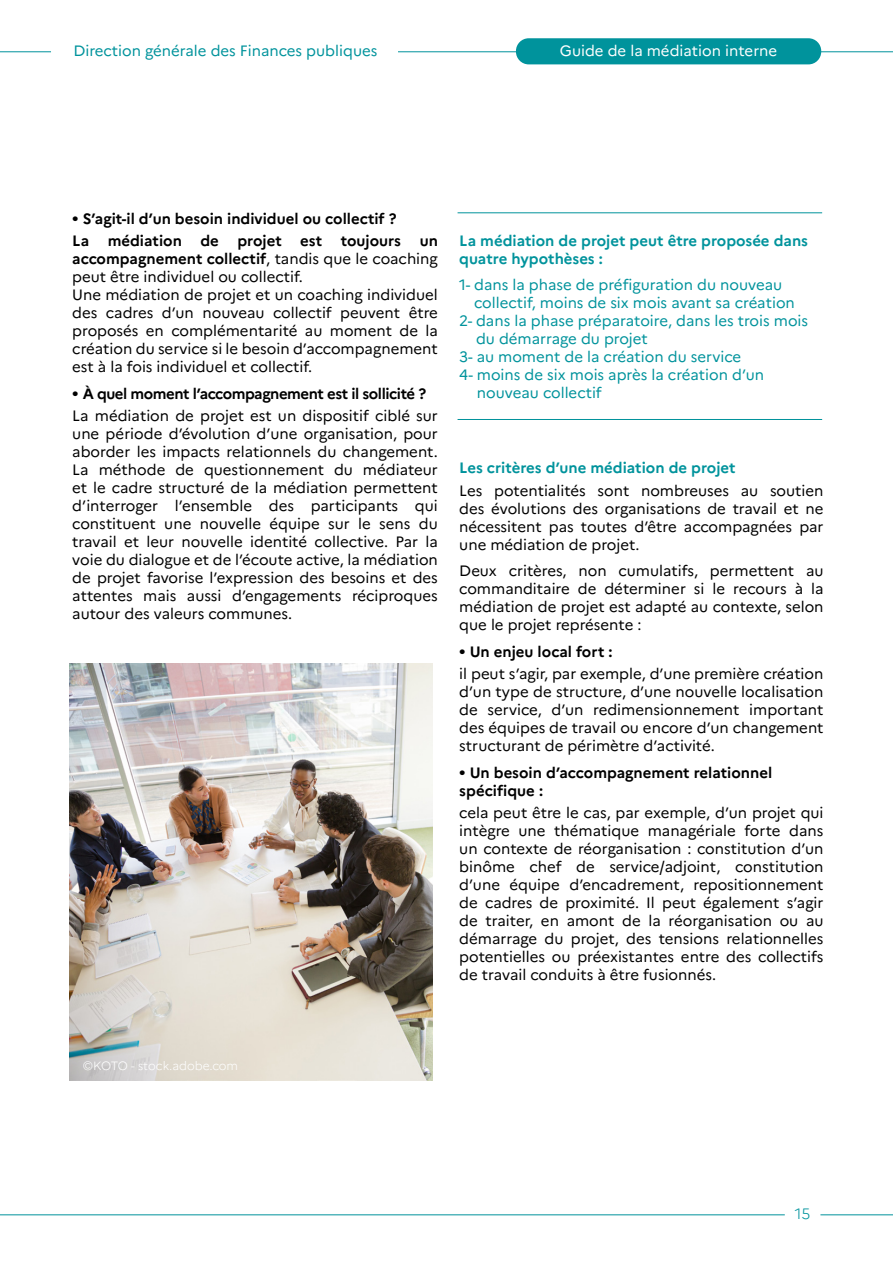
<style>
.page{position:relative;width:893px;height:1263px;background:#fff}
.page>*{position:absolute;margin:0;border:0;box-sizing:border-box;transform-origin:0 0}
.t1{font:15px/18px "Marianne";color:#000;text-align:justify}
.t2{font:15px "Marianne";color:#00939c}
.t3{font:700 15px/22.2px "Marianne";color:#000}
.t4{font:700 15px/18px "Marianne";color:#00939c}
.t5{font:700 15px "Marianne";letter-spacing:-.03em;color:#000}
.t6{font:15px "Marianne";color:#fff}
.t7{font:300 15px "Marianne";color:#00939c}
.t8{font:300 12px "Marianne";color:#fff}
.s1{font-weight:700}
</style>
<div class="page">
<hr style="left:0;top:1214px;width:893px;height:1px;background:#00939c">
<div style="left:785px;top:1197px;width:35px;height:36px;background:#fff;border-radius:50%"></div>
<hr style="left:398px;top:51px;width:495px;height:1px;background:#00939c">
<hr style="left:0;top:51px;width:51px;height:1px;background:#00939c">
<div style="left:516px;top:38px;width:305px;height:26px;background:#00939c;border-radius:13px"></div>
<img style="left:70px;top:664px;width:362px;height:416px">
<hr style="left:458px;top:212px;width:364px;height:1px;background:#00939c">
<hr style="left:458px;top:419px;width:364px;height:1px;background:#00939c">
<p class="t2" style="left:73px;top:39px;width:305px">Direction générale des Finances publiques</p>
<p class="t6" style="left:560px;top:39px;width:219px">Guide de la médiation interne</p>
<p class="t3" style="left:72px;top:206px;width:367px">• S’agit-il d’un besoin individuel ou collectif ?<br>La médiation de projet est toujours un</p>
<p class="t1" style="left:72px;top:249px;width:367px;text-align:left"><span class="s1">accompagnement collectif</span>, tandis que le coaching peut être individuel ou collectif.<br>Une médiation de projet et un coaching individuel des cadres d’un nouveau collectif peuvent être proposés en complémentarité au moment de la création du service si le besoin d’accompagnement est à la fois individuel et collectif.</p>
<p class="t5" style="left:72px;top:382px;width:355px">• À quel moment l’accompagnement est il sollicité ?</p>
<p class="t1" style="left:72px;top:405px;width:367px">La médiation de projet est un dispositif ciblé sur une période d’évolution d’une organisation, pour aborder les impacts relationnels du changement.<br>La méthode de questionnement du médiateur et le cadre structuré de la médiation permettent d’interroger l’ensemble des participants qui constituent une nouvelle équipe sur le sens du travail et leur nouvelle identité collective. Par la voie du dialogue et de l’écoute active, la médiation de projet favorise l’expression des besoins et des attentes mais aussi d’engagements réciproques autour des valeurs communes.</p>
<p class="t4" style="left:459px;top:230px;width:350px">La médiation de projet peut être proposée dans quatre hypothèses :</p>
<p class="t2" style="left:459px;top:273px;width:325px">1- dans la phase de préfiguration du nouveau</p>
<p class="t2" style="left:474px;top:291px;width:322px">collectif, moins de six mois avant sa création</p>
<p class="t2" style="left:459px;top:309px;width:350px">2- dans la phase préparatoire, dans les trois mois</p>
<p class="t2" style="left:476px;top:327px;width:173px">du démarrage du projet</p>
<p class="t2" style="left:459px;top:345px;width:283px">3- au moment de la création du service</p>
<p class="t2" style="left:459px;top:363px;width:306px">4- moins de six mois après la création d’un</p>
<p class="t2" style="left:477px;top:381px;width:126px">nouveau collectif</p>
<p class="t4" style="left:459px;top:458px;width:278px">Les critères d’une médiation de projet</p>
<p class="t1" style="left:459px;top:480px;width:366px">Les potentialités sont nombreuses au soutien des évolutions des organisations de travail et ne nécessitent pas toutes d’être accompagnées par une médiation de projet.</p>
<p class="t1" style="left:459px;top:561px;width:366px">Deux critères, non cumulatifs, permettent au commanditaire de déterminer si le recours à la médiation de projet est adapté au contexte, selon que le projet représente :</p>
<p class="t3" style="left:459px;top:639px;width:155px">• Un enjeu local fort :</p>
<p class="t1" style="left:459px;top:663px;width:366px">il peut s’agir, par exemple, d’une première création d’un type de structure, d’une nouvelle localisation de service, d’un redimensionnement important des équipes de travail ou encore d’un changement structurant de périmètre d’activité.</p>
<p class="t3" style="left:459px;top:762px;width:315px;line-height:18px">• Un besoin d’accompagnement relationnel spécifique :</p>
<p class="t1" style="left:459px;top:802px;width:366px">cela peut être le cas, par exemple, d’un projet qui intègre une thématique managériale forte dans un contexte de réorganisation : constitution d’un binôme chef de service/adjoint, constitution d’une équipe d’encadrement, repositionnement de cadres de proximité. Il peut également s’agir de traiter, en amont de la réorganisation ou au démarrage du projet, des tensions relationnelles potentielles ou préexistantes entre des collectifs de travail conduits à être fusionnés.</p>
<p class="t8" style="left:83px;top:1056px;width:157px">©KOTO - stock.adobe.com</p>
<p class="t7" style="left:795px;top:1202px;width:17px">15</p>
</div>
